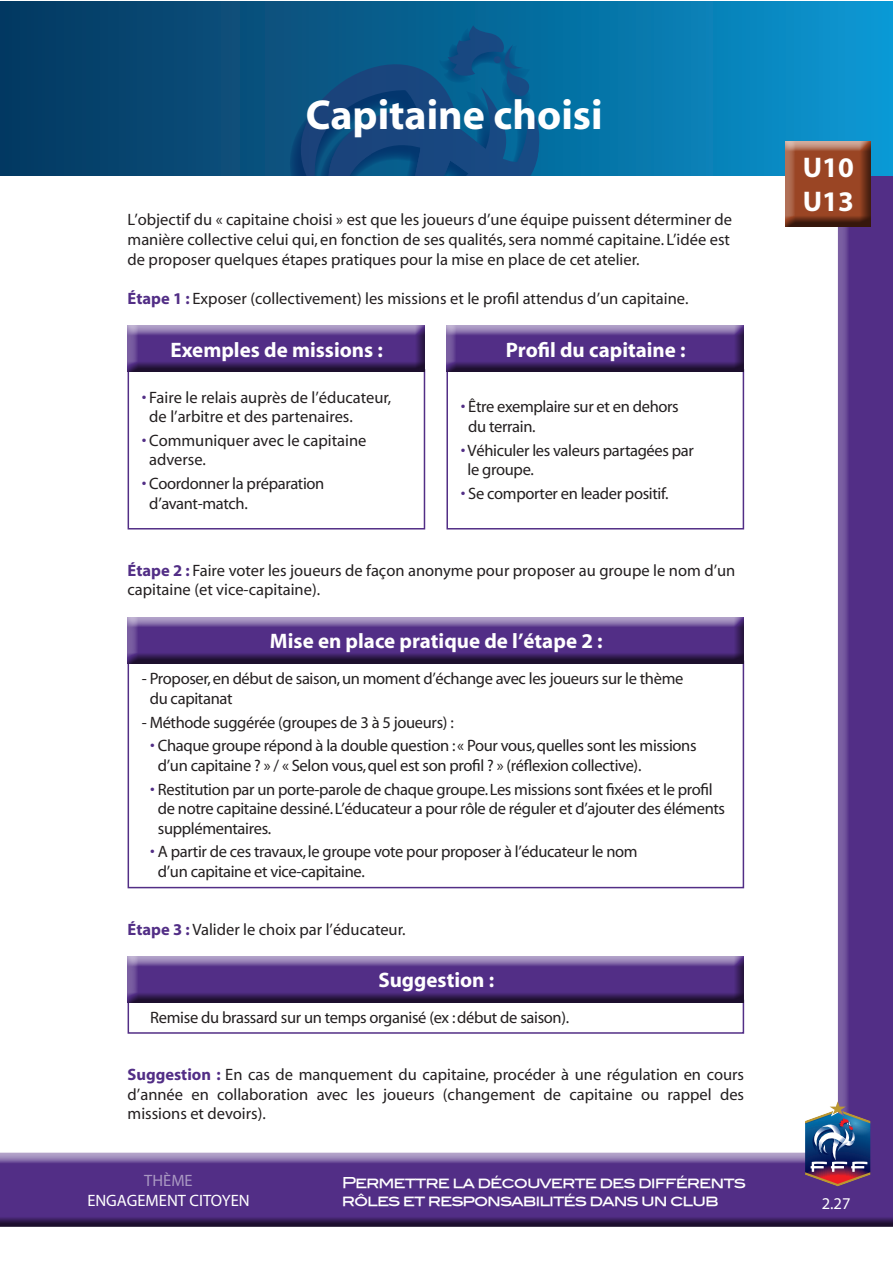
<style>
.page{position:relative;width:893px;height:1263px;background:#fff}
.page>*{position:absolute;margin:0;border:0;box-sizing:border-box;transform-origin:0 0}
.t1{font:700 42px "Myriad";color:#fff}
.t2{font:700 28.5px/34.2px "Myriad";color:#fff}
.t3{font:700 21px "Myriad";color:#fff}
.t4{font:16.5px/19.5px "Myriad";letter-spacing:-.02em;color:#231f20}
.t5{font:16.5px/19.5px "Myriad";color:#231f20}
.t6{font:16.5px "Myriad";color:#fff}
.t7{font:16.5px "Myriad";color:#a998c2}
.t8{font:15px/18px "Blair Md ITCTT Medium";letter-spacing:-.07em;color:#fff}
.s1{font-weight:700;color:#522e86}
.s2{color:#522e86}
</style>
<div class="page">
<div style="left:0;top:1px;width:892px;height:1228px;background:#231f20;opacity:.75"></div>
<div style="left:0;top:1px;width:892px;height:174px;background:linear-gradient(to right,#06365d,#0995cf)"></div>
<svg style="left:283px;top:26px;width:258px;height:149px;background:#0d5185"></svg>
<div style="left:784px;top:141px;width:87px;height:88px;background:#231f20;opacity:.75"></div>
<img style="left:805px;top:1101px;width:65px;height:85px">
<div style="left:128px;top:369px;width:297px;height:160px;border:2px solid #522e86"></div>
<div style="left:127px;top:325px;width:300px;height:44px;background:#b2a2c9"></div>
<div style="left:127px;top:326px;width:300px;height:49px;background:#231f20;opacity:.75"></div>
<div style="left:446px;top:369px;width:298px;height:160px;border:2px solid #522e86"></div>
<div style="left:446px;top:325px;width:300px;height:44px;background:#b2a2c9"></div>
<div style="left:446px;top:326px;width:300px;height:49px;background:#231f20;opacity:.75"></div>
<div style="left:128px;top:660px;width:616px;height:228px;border:2px solid #522e86"></div>
<div style="left:127px;top:616px;width:618px;height:44px;background:#fff"></div>
<div style="left:127px;top:617px;width:618px;height:49px;background:#231f20;opacity:.75"></div>
<div style="left:128px;top:1000px;width:616px;height:34px;border:2px solid #522e86"></div>
<div style="left:127px;top:956px;width:618px;height:49px;background:#231f20;opacity:.75"></div>
<h1 class="t1" style="left:306px;top:93px;width:298px">Capitaine choisi</h1>
<p class="t5" style="left:128px;top:210px;width:606px">L’objectif du « capitaine choisi » est que les joueurs d’une équipe puissent déterminer de manière collective celui qui, en fonction de ses qualités, sera nommé capitaine. L’idée est de proposer quelques étapes pratiques pour la mise en place de cet atelier.</p>
<p class="t5" style="left:128px;top:290px;width:562px"><span class="s1">Étape 1 :</span> Exposer (collectivement) les missions et le profil attendus d’un capitaine.</p>
<p class="t3" style="left:171px;top:339px;width:214px">Exemples de missions :</p>
<p class="t5" style="left:149px;top:388px;width:244px;text-indent:-7px"><span class="s2">•</span> Faire le relais auprès de l’éducateur, de l’arbitre et des partenaires.</p>
<p class="t5" style="left:149px;top:431px;width:219px;text-indent:-7px"><span class="s2">•</span> Communiquer avec le capitaine adverse.</p>
<p class="t4" style="left:149px;top:474px;width:177px;text-indent:-7px"><span class="s2">•</span> Coordonner la préparation d’avant-match.</p>
<p class="t3" style="left:506px;top:339px;width:181px">Profil du capitaine :</p>
<p class="t4" style="left:468px;top:398px;width:212px;text-indent:-7px"><span class="s2">•</span> Être exemplaire sur et en dehors du terrain.</p>
<p class="t4" style="left:468px;top:441px;width:228px;text-indent:-7px"><span class="s2">•</span> Véhiculer les valeurs partagées par le groupe.</p>
<p class="t4" style="left:461px;top:484px;width:209px"><span class="s2">•</span> Se comporter en leader positif.</p>
<p class="t5" style="left:128px;top:561px;width:609px"><span class="s1">Étape 2 :</span> Faire voter les joueurs de façon anonyme pour proposer au groupe le nom d’un capitaine (et vice-capitaine).</p>
<p class="t3" style="left:270px;top:630px;width:334px">Mise en place pratique de l’étape 2 :</p>
<p class="t4" style="left:150px;top:670px;width:535px;text-indent:-8px">- Proposer, en début de saison, un moment d’échange avec les joueurs sur le thème du capitanat</p>
<p class="t4" style="left:142px;top:713px;width:313px">- Méthode suggérée (groupes de 3 à 5 joueurs) :</p>
<p class="t4" style="left:158px;top:737px;width:540px;text-indent:-7px"><span class="s2">•</span> Chaque groupe répond à la double question : « Pour vous, quelles sont les missions d’un capitaine ? » / « Selon vous, quel est son profil ? » (réflexion collective).</p>
<p class="t4" style="left:158px;top:780px;width:569px;text-indent:-7px"><span class="s2">•</span> Restitution par un porte-parole de chaque groupe. Les missions sont fixées et le profil de notre capitaine dessiné. L’éducateur a pour rôle de réguler et d’ajouter des éléments supplémentaires.</p>
<p class="t4" style="left:158px;top:843px;width:481px;text-indent:-7px"><span class="s2">•</span> A partir de ces travaux, le groupe vote pour proposer à l’éducateur le nom d’un capitaine et vice-capitaine.</p>
<p class="t5" style="left:128px;top:920px;width:280px"><span class="s1">Étape 3 :</span> Valider le choix par l’éducateur.</p>
<p class="t3" style="left:378px;top:969px;width:117px">Suggestion :</p>
<p class="t4" style="left:150px;top:1008px;width:420px">Remise du brassard sur un temps organisé (ex : début de saison).</p>
<p class="t4" style="left:128px;top:1065px;width:618px;text-align:justify"><span class="s1">Suggestion :</span> En cas de manquement du capitaine, procéder à une régulation en cours d’année en collaboration avec les joueurs (changement de capitaine ou rappel des missions et devoirs).</p>
<p class="t7" style="left:144px;top:1172px;width:50px">THÈME</p>
<p class="t6" style="left:87px;top:1192px;width:164px">ENGAGEMENT CITOYEN</p>
<p class="t8" style="left:342px;top:1173px;width:406px">Permettre la découverte des différents rôles et responsabilités dans un club</p>
<h2 class="t2" style="left:803px;top:151px;width:53px">U10<br>U13</h2>
<p class="t6" style="left:822px;top:1195px;width:30px">2.27</p>
</div>
